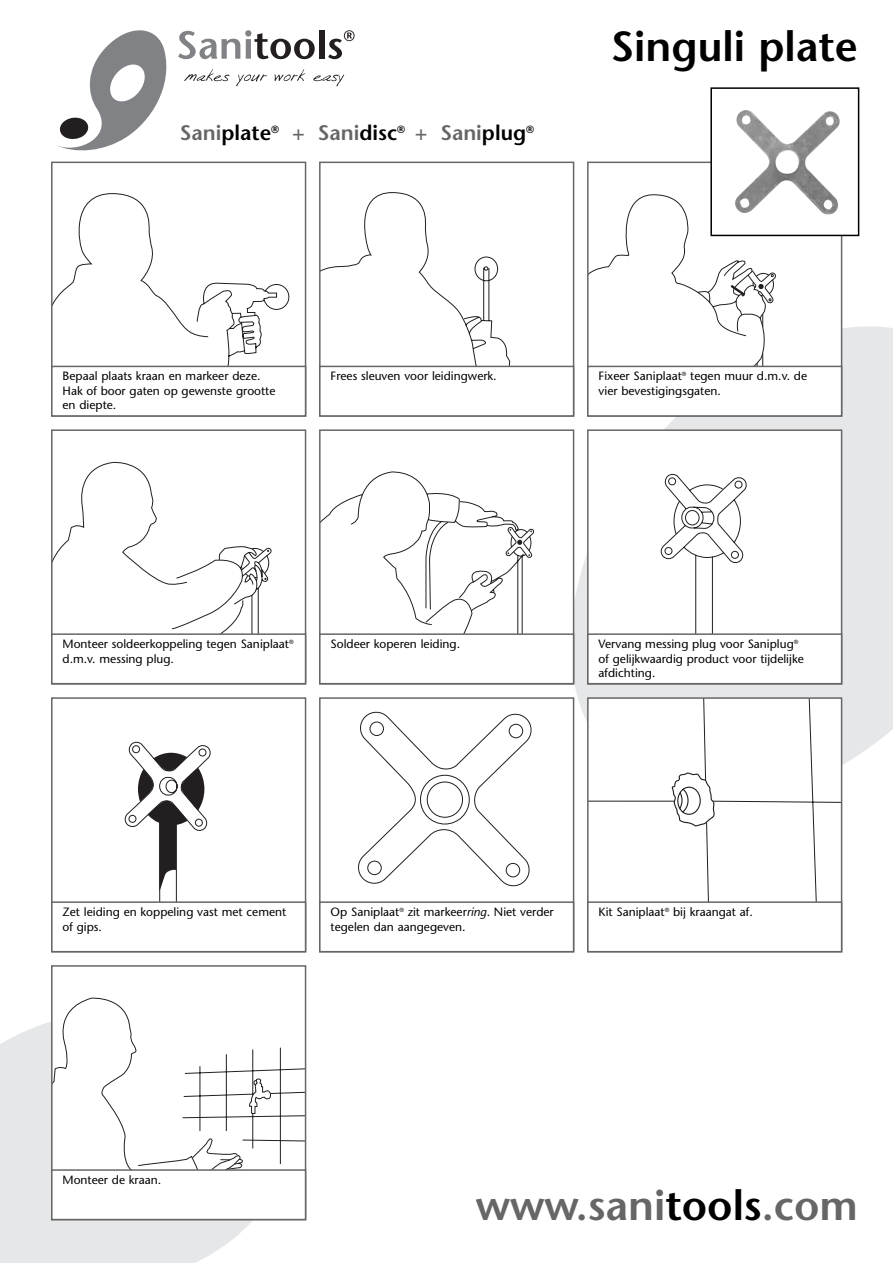
<style>
.page{position:relative;width:893px;height:1263px;background:#fff}
.page>*{position:absolute;margin:0;border:0;box-sizing:border-box;transform-origin:0 0}
.t1{font:600 42px "Stone Sans";color:#666}
.t2{font:600 42px "Stone Sans";color:#000}
.t3{font:600 21px "Stone Sans";color:#666}
.t4{font:12px/14.4px "Stone Sans";color:#000}
.s1{color:#000}
.s2{font-style:italic}
</style>
<div class="page">
<svg style="left:0;top:992px;width:307px;height:271px;fill:#e6e7e8"></svg>
<svg style="left:574px;top:296px;width:318px;height:526px;fill:#e6e7e8"></svg>
<svg style="left:57px;top:30px;width:297px;height:121px"></svg>
<svg style="left:54px;top:193px;width:235px;height:173px"></svg>
<div style="left:51px;top:162px;width:255px;height:255px;border:2px solid #666"></div>
<svg style="left:322px;top:192px;width:193px;height:174px"></svg>
<div style="left:319px;top:162px;width:255px;height:255px;border:2px solid #666"></div>
<div style="left:588px;top:163px;width:252px;height:252px;background:#fff"></div>
<svg style="left:590px;top:194px;width:185px;height:172px"></svg>
<div style="left:587px;top:162px;width:255px;height:255px;border:2px solid #666"></div>
<svg style="left:54px;top:461px;width:217px;height:172px"></svg>
<svg style="left:240px;top:548px;width:29px;height:32px"></svg>
<div style="left:51px;top:429px;width:255px;height:256px;border:2px solid #666"></div>
<svg style="left:322px;top:471px;width:212px;height:162px"></svg>
<div style="left:319px;top:429px;width:255px;height:256px;border:2px solid #666"></div>
<div style="left:588px;top:431px;width:252px;height:252px;background:#fff"></div>
<svg style="left:660px;top:474px;width:87px;height:159px"></svg>
<div style="left:587px;top:429px;width:255px;height:256px;border:2px solid #666"></div>
<hr style="left:159px;top:822px;width:1px;height:129px;background:#231f20">
<hr style="left:176px;top:825px;width:1px;height:126px;background:#231f20">
<svg style="left:124px;top:741px;width:87px;height:151px"></svg>
<div style="left:51px;top:697px;width:255px;height:255px;border:2px solid #666"></div>
<svg style="left:358px;top:711px;width:174px;height:176px"></svg>
<div style="left:420px;top:775px;width:49px;height:49px;border:1px solid #231f20;border-radius:50%"></div>
<div style="left:319px;top:697px;width:255px;height:255px;border:2px solid #666"></div>
<svg style="left:590px;top:700px;width:249px;height:201px"></svg>
<div style="left:587px;top:697px;width:255px;height:255px;border:2px solid #666"></div>
<div style="left:712px;top:89px;width:145px;height:146px;background:#fff"></div>
<img style="left:735px;top:110px;width:105px;height:105px">
<div style="left:710px;top:87px;width:149px;height:149px;border:2px solid #000"></div>
<div style="left:51px;top:366px;width:255px;height:51px;border:2px solid #666"></div>
<div style="left:319px;top:366px;width:255px;height:51px;border:2px solid #666"></div>
<div style="left:587px;top:366px;width:255px;height:51px;border:2px solid #666"></div>
<div style="left:51px;top:633px;width:255px;height:51px;border:2px solid #666"></div>
<div style="left:319px;top:633px;width:255px;height:51px;border:2px solid #666"></div>
<div style="left:587px;top:633px;width:255px;height:51px;border:2px solid #666"></div>
<div style="left:53px;top:903px;width:252px;height:48px;background:#fff"></div>
<div style="left:51px;top:901px;width:255px;height:51px;border:2px solid #666"></div>
<div style="left:319px;top:901px;width:255px;height:51px;border:2px solid #666"></div>
<div style="left:587px;top:901px;width:255px;height:51px;border:2px solid #666"></div>
<div style="left:53px;top:967px;width:252px;height:252px;background:#fff"></div>
<svg style="left:54px;top:997px;width:249px;height:172px"></svg>
<svg style="left:138px;top:1079px;width:165px;height:90px"></svg>
<div style="left:51px;top:965px;width:255px;height:255px;border:2px solid #666"></div>
<div style="left:51px;top:1169px;width:255px;height:51px;border:2px solid #666"></div>
<h2 class="t3" style="left:180px;top:125px;width:356px">Sani<span class="s1">plate</span><sup>®</sup> + Sani<span class="s1">disc</span><sup>®</sup> + Sani<span class="s1">plug</span><sup>®</sup></h2>
<h1 class="t2" style="left:611px;top:30px;width:248px">Singuli plate</h1>
<p class="t4" style="left:63px;top:370px;width:214px">Bepaal plaats kraan en markeer deze.<br>Hak of boor gaten op gewenste grootte en diepte.</p>
<p class="t4" style="left:330px;top:370px;width:168px">Frees sleuven voor leidingwerk.</p>
<p class="t4" style="left:598px;top:370px;width:210px">Fixeer Saniplaat<sup>®</sup> tegen muur d.m.v. de vier bevestigingsgaten.</p>
<p class="t4" style="left:63px;top:638px;width:232px">Monteer soldeerkoppeling tegen Saniplaat<sup>® </sup>d.m.v. messing plug.</p>
<p class="t4" style="left:330px;top:638px;width:131px">Soldeer koperen leiding.</p>
<p class="t4" style="left:598px;top:638px;width:207px">Vervang messing plug voor Saniplug<sup>® </sup>of gelijkwaardig product voor tijdelijke afdichting.</p>
<p class="t4" style="left:63px;top:906px;width:225px">Zet leiding en koppeling vast met cement of gips.</p>
<p class="t4" style="left:330px;top:906px;width:225px">Op Saniplaat<sup>®</sup> zit markeer<span class="s2">ring</span>. Niet verder tegelen dan aangegeven.</p>
<p class="t4" style="left:598px;top:906px;width:156px">Kit Saniplaat<sup>®</sup> bij kraangat af.</p>
<p class="t4" style="left:63px;top:1174px;width:100px">Monteer de kraan.</p>
<h1 class="t1" style="left:476px;top:1189px;width:383px">www.sani<span class="s1">tools</span>.com</h1>
</div>
